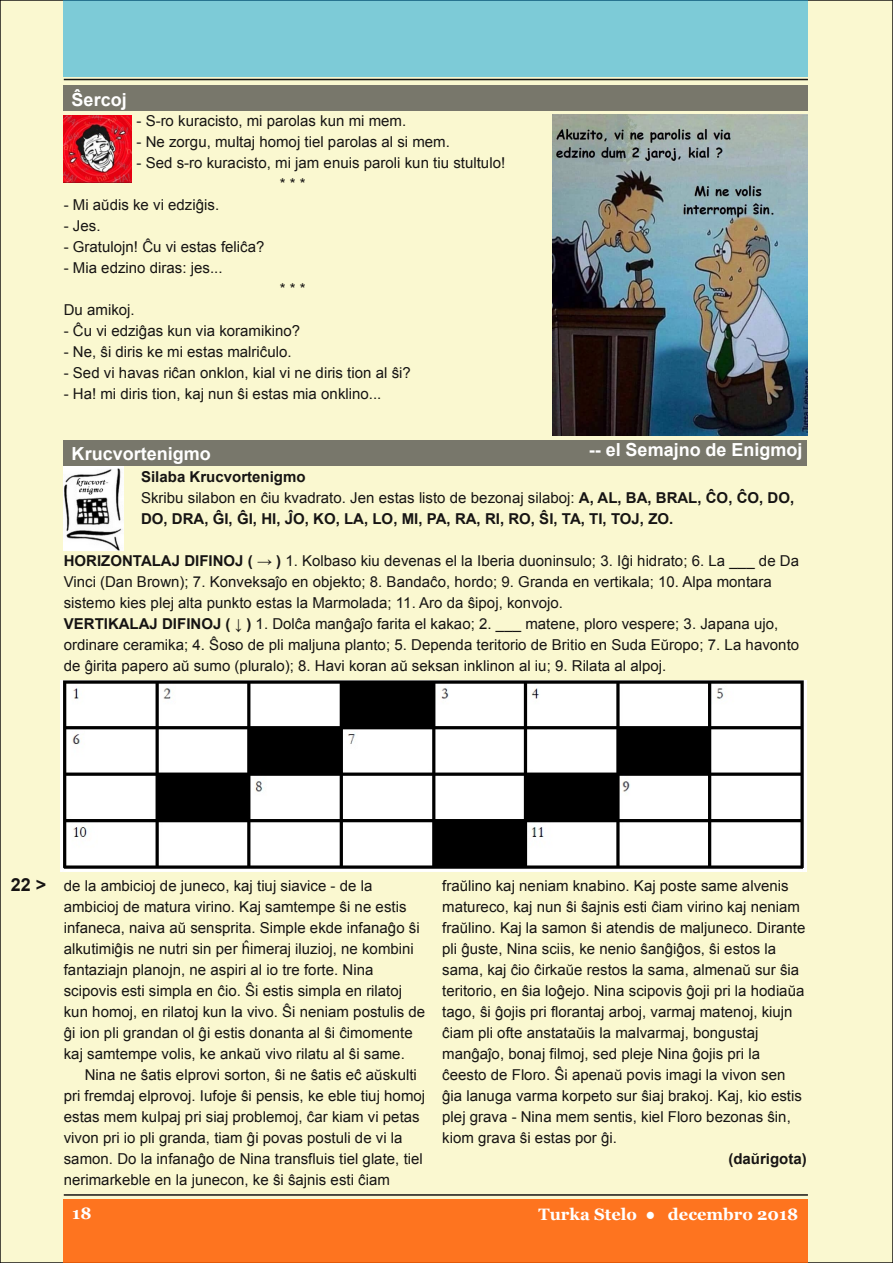
<style>
.page{position:relative;width:893px;height:1263px;background:#faf8d0}
.page>*{position:absolute;margin:0;border:0;box-sizing:border-box;transform-origin:0 0}
.t1{font:700 18px "Arial";color:#fff}
.t2{font:700 18px "Arial";color:#161413}
.t3{font:700 16.5px "Georgia";color:#fff}
.t4{font:15px/21px "Arial";letter-spacing:.005em;color:#161413}
.t5{font:700 15px/21px "Arial";color:#161413}
.s1{font-weight:400}
.s2{font-weight:700}
</style>
<div class="page">
<div style="left:64px;top:1199px;width:744px;height:64px;background:#fe741f"></div>
<hr style="left:64px;top:1194px;width:744px;height:2px;background:#161413">
<div style="left:64px;top:0;width:744px;height:77px;background:#7dcbd7"></div>
<hr style="left:64px;top:79px;width:744px;height:1px;background:#161413">
<div style="left:64px;top:85px;width:744px;height:26px;background:#78776b"></div>
<img style="left:64px;top:116px;width:67px;height:67px">
<img style="left:553px;top:115px;width:255px;height:320px">
<div style="left:64px;top:440px;width:743px;height:26px;background:#78776b"></div>
<img style="left:64px;top:467px;width:59px;height:84px">
<img style="left:60px;top:680px;width:747px;height:191px">
<p class="t1" style="left:72px;top:90px;width:57px">Ŝercoj</p>
<p class="t4" style="left:137px;top:110px;width:271px">- S-ro kuracisto, mi parolas kun mi mem.</p>
<p class="t4" style="left:137px;top:131px;width:315px">- Ne zorgu, multaj homoj tiel parolas al si mem.</p>
<p class="t4" style="left:280px;top:152px;width:227px;text-indent:-143px">- Sed s-ro kuracisto, mi jam enuis paroli kun tiu stultulo! ***</p>
<p class="t4" style="left:64px;top:194px;width:157px">- Mi aŭdis ke vi edziĝis.</p>
<p class="t4" style="left:64px;top:215px;width:38px">- Jes.</p>
<p class="t4" style="left:64px;top:236px;width:202px">- Gratulojn! Ĉu vi estas feliĉa?</p>
<p class="t4" style="left:64px;top:257px;width:160px">- Mia edzino diras: jes...</p>
<p class="t4" style="left:280px;top:278px;width:27px">***</p>
<p class="t4" style="left:64px;top:299px;width:72px">Du amikoj.</p>
<p class="t4" style="left:64px;top:320px;width:238px">- Ĉu vi edziĝas kun via koramikino?</p>
<p class="t4" style="left:64px;top:341px;width:229px">- Ne, ŝi diris ke mi estas malriĉulo.</p>
<p class="t4" style="left:64px;top:362px;width:349px">- Sed vi havas riĉan onklon, kial vi ne diris tion al ŝi?</p>
<p class="t4" style="left:64px;top:383px;width:319px">- Ha! mi diris tion, kaj nun ŝi estas mia onklino...</p>
<p class="t1" style="left:72px;top:443px;width:141px">Krucvortenigmo</p>
<p class="t1" style="left:589px;top:439px;width:215px">-- el Semajno de Enigmoj</p>
<p class="t5" style="left:141px;top:467px;width:655px">Silaba Krucvortenigmo<br><span class="s1">Skribu silabon en ĉiu kvadrato. Jen estas listo de bezonaj silaboj:</span> A, AL, BA, BRAL, ĈO, ĈO, DO,<br>DO, DRA, ĜI, ĜI, HI, ĴO, KO, LA, LO, MI, PA, RA, RI, RO, ŜI, TA, TI, TOJ, ZO.</p>
<p class="t4" style="left:64px;top:551px;width:737px"><span class="s2">HORIZONTALAJ DIFINOJ ( → )</span> 1. Kolbaso kiu devenas el la Iberia duoninsulo; 3. Iĝi hidrato; 6. La ___ de Da Vinci (Dan Brown); 7. Konveksaĵo en objekto; 8. Bandaĉo, hordo; 9. Granda en vertikala; 10. Alpa montara sistemo kies plej alta punkto estas la Marmolada; 11. Aro da ŝipoj, konvojo.<br><span class="s2">VERTIKALAJ DIFINOJ ( ↓ )</span> 1. Dolĉa manĝaĵo farita el kakao; 2. ___ matene, ploro vespere; 3. Japana ujo, ordinare ceramika; 4. Ŝoso de pli maljuna planto; 5. Dependa teritorio de Britio en Suda Eŭropo; 7. La havonto de ĝirita papero aŭ sumo (pluralo); 8. Havi koran aŭ seksan inklinon al iu; 9. Rilata al alpoj.</p>
<p class="t2" style="left:11px;top:875px;width:37px">22 &gt;</p>
<p class="t4" style="left:64px;top:875px;width:363px">de la ambicioj de juneco, kaj tiuj siavice - de la ambicioj de matura virino. Kaj samtempe ŝi ne estis infaneca, naiva aŭ sensprita. Simple ekde infanaĝo ŝi alkutimiĝis ne nutri sin per ĥimeraj iluzioj, ne kombini fantaziajn planojn, ne aspiri al io tre forte. Nina scipovis esti simpla en ĉio. Ŝi estis simpla en rilatoj kun homoj, en rilatoj kun la vivo. Ŝi neniam postulis de ĝi ion pli grandan ol ĝi estis donanta al ŝi ĉimomente kaj samtempe volis, ke ankaŭ vivo rilatu al ŝi same.</p>
<p class="t4" style="left:64px;top:1064px;width:363px;text-indent:21px">Nina ne ŝatis elprovi sorton, ŝi ne ŝatis eĉ aŭskulti pri fremdaj elprovoj. Iufoje ŝi pensis, ke eble tiuj homoj estas mem kulpaj pri siaj problemoj, ĉar kiam vi petas vivon pri io pli granda, tiam ĝi povas postuli de vi la samon. Do la infanaĝo de Nina transfluis tiel glate, tiel nerimarkeble en la junecon, ke ŝi ŝajnis esti ĉiam</p>
<p class="t4" style="left:442px;top:875px;width:365px">fraŭlino kaj neniam knabino. Kaj poste same alvenis matureco, kaj nun ŝi ŝajnis esti ĉiam virino kaj neniam fraŭlino. Kaj la samon ŝi atendis de maljuneco. Dirante pli ĝuste, Nina sciis, ke nenio ŝanĝiĝos, ŝi estos la sama, kaj ĉio ĉirkaŭe restos la sama, almenaŭ sur ŝia teritorio, en ŝia loĝejo. Nina scipovis ĝoji pri la hodiaŭa tago, ŝi ĝojis pri florantaj arboj, varmaj matenoj, kiujn ĉiam pli ofte anstataŭis la malvarmaj, bongustaj manĝaĵo, bonaj filmoj, sed pleje Nina ĝojis pri la ĉeesto de Floro. Ŝi apenaŭ povis imagi la vivon sen ĝia lanuga varma korpeto sur ŝiaj brakoj. Kaj, kio estis plej grava - Nina mem sentis, kiel Floro bezonas ŝin, kiom grava ŝi estas por ĝi.</p>
<p class="t5" style="left:728px;top:1148px;width:80px">(daŭrigota)</p>
<p class="t3" style="left:72px;top:1204px;width:21px">18</p>
<p class="t3" style="left:539px;top:1204px;width:261px">Turka Stelo ● decembro 2018</p>
</div>
